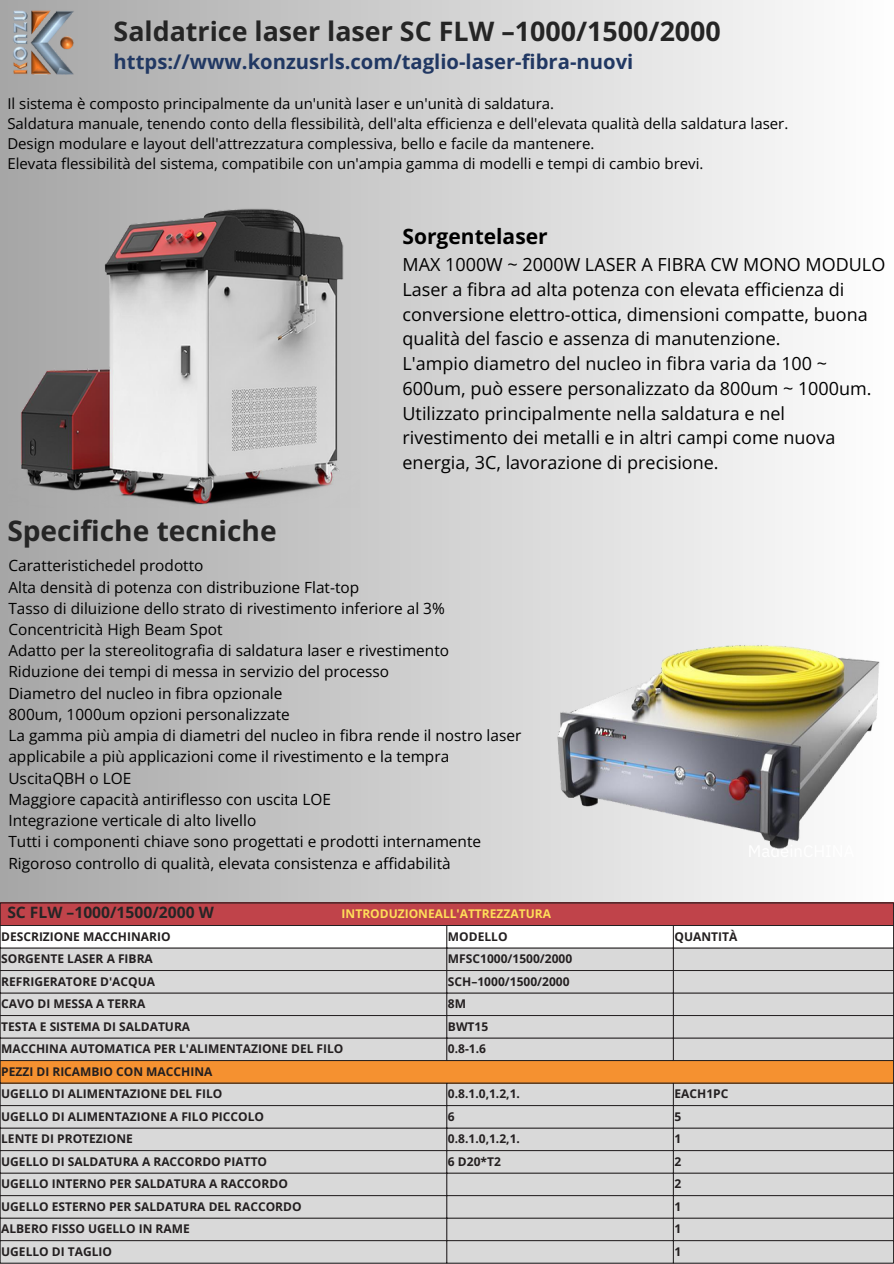
<style>
.page{position:relative;width:894px;height:1264px;background:#fff}
.page>*{position:absolute;margin:0;border:0;box-sizing:border-box;transform-origin:0 0}
.t1{font:700 28.2px "Open Sans";color:#252525}
.t2{font:700 26.85px "Open Sans";color:#252525}
.t3{font:700 21px "Open Sans";color:#000}
.t4{font:700 20.25px "Open Sans";color:#213863}
.t5{font:18px/24.8px "Open Sans";color:#000}
.t6{font:700 15.6px "Open Sans";color:#252525}
.t7{font:15.45px/21.1px "Open Sans";color:#000}
.t8{font:15px "Open Sans";color:#000}
.t9{font:700 12px "Open Sans";color:#231f20}
.t10{font:700 12px "Open Sans";color:#ffde59}
</style>
<div class="page">
<div style="left:0;top:0;width:893px;height:903px;background:linear-gradient(to right,#a6a6a6,#fefefe)"></div>
<img style="left:8px;top:203px;width:351px;height:304px">
<img style="left:538px;top:631px;width:349px;height:240px">
<div style="left:0;top:903px;width:893px;height:22px;background:#c0434a"></div>
<div style="left:1px;top:948px;width:892px;height:314px;background:#d9d9d9"></div>
<div style="left:0;top:1060px;width:893px;height:23px;background:#f59130"></div>
<hr style="left:0;top:903px;width:1px;height:360px;background:#231f20">
<hr style="left:446px;top:925px;width:1px;height:135px;background:#231f20">
<hr style="left:446px;top:1083px;width:1px;height:180px;background:#231f20">
<hr style="left:673px;top:925px;width:1px;height:135px;background:#231f20">
<hr style="left:673px;top:1083px;width:1px;height:180px;background:#231f20">
<hr style="left:893px;top:903px;width:1px;height:360px;background:#231f20">
<hr style="left:0;top:903px;width:893px;height:1px;background:#231f20">
<hr style="left:0;top:925px;width:893px;height:1px;background:#231f20">
<hr style="left:0;top:947px;width:893px;height:1px;background:#231f20">
<hr style="left:0;top:970px;width:893px;height:1px;background:#231f20">
<hr style="left:0;top:992px;width:893px;height:1px;background:#231f20">
<hr style="left:0;top:1015px;width:893px;height:1px;background:#231f20">
<hr style="left:0;top:1037px;width:893px;height:1px;background:#231f20">
<hr style="left:0;top:1060px;width:893px;height:1px;background:#231f20">
<hr style="left:0;top:1082px;width:893px;height:1px;background:#231f20">
<hr style="left:0;top:1105px;width:893px;height:1px;background:#231f20">
<hr style="left:0;top:1127px;width:893px;height:1px;background:#231f20">
<hr style="left:0;top:1150px;width:893px;height:1px;background:#231f20">
<hr style="left:0;top:1172px;width:893px;height:1px;background:#231f20">
<hr style="left:0;top:1195px;width:893px;height:1px;background:#231f20">
<hr style="left:0;top:1217px;width:893px;height:1px;background:#231f20">
<hr style="left:0;top:1240px;width:893px;height:1px;background:#231f20">
<hr style="left:0;top:1262px;width:893px;height:1px;background:#231f20">
<img style="left:5px;top:3px;width:76px;height:77px">
<p class="t2" style="left:114px;top:13px;width:608px">Saldatrice laser laser SC FLW –1000/1500/2000</p>
<p class="t4" style="left:114px;top:48px;width:521px">https://www.konzusrls.com/taglio-laser-fibra-nuovi</p>
<p class="t8" style="left:7px;top:93px;width:548px">Il sistema è composto principalmente da un'unità laser e un'unità di saldatura.</p>
<p class="t8" style="left:7px;top:113px;width:782px">Saldatura manuale, tenendo conto della flessibilità, dell'alta efficienza e dell'elevata qualità della saldatura laser.</p>
<p class="t8" style="left:7px;top:133px;width:588px">Design modulare e layout dell'attrezzatura complessiva, bello e facile da mantenere.</p>
<p class="t8" style="left:7px;top:153px;width:697px">Elevata flessibilità del sistema, compatibile con un'ampia gamma di modelli e tempi di cambio brevi.</p>
<p class="t1" style="left:7px;top:511px;width:271px">Specifiche tecniche</p>
<p class="t3" style="left:402px;top:222px;width:147px">Sorgentelaser</p>
<p class="t5" style="left:402px;top:252px;width:484px">MAX 1000W ~ 2000W LASER A FIBRA CW MONO MODULO Laser a fibra ad alta potenza con elevata efficienza di conversione elettro-ottica, dimensioni compatte, buona qualità del fascio e assenza di manutenzione.<br>L'ampio diametro del nucleo in fibra varia da 100 ~ 600um, può essere personalizzato da 800um ~ 1000um.<br>Utilizzato principalmente nella saldatura e nel rivestimento dei metalli e in altri campi come nuova energia, 3C, lavorazione di precisione.</p>
<p class="t7" style="left:8px;top:554px;width:196px">Caratteristichedel prodotto</p>
<p class="t7" style="left:8px;top:576px;width:352px">Alta densità di potenza con distribuzione Flat-top</p>
<p class="t7" style="left:8px;top:597px;width:437px">Tasso di diluizione dello strato di rivestimento inferiore al 3%</p>
<p class="t7" style="left:8px;top:618px;width:215px">Concentricità High Beam Spot</p>
<p class="t7" style="left:8px;top:639px;width:442px">Adatto per la stereolitografia di saldatura laser e rivestimento</p>
<p class="t7" style="left:8px;top:661px;width:382px">Riduzione dei tempi di messa in servizio del processo</p>
<p class="t7" style="left:8px;top:682px;width:275px">Diametro del nucleo in fibra opzionale</p>
<p class="t7" style="left:8px;top:703px;width:283px">800um, 1000um opzioni personalizzate</p>
<p class="t7" style="left:8px;top:724px;width:514px">La gamma più ampia di diametri del nucleo in fibra rende il nostro laser applicabile a più applicazioni come il rivestimento e la tempra</p>
<p class="t7" style="left:8px;top:767px;width:124px">UscitaQBH o LOE</p>
<p class="t7" style="left:8px;top:788px;width:324px">Maggiore capacità antiriflesso con uscita LOE</p>
<p class="t7" style="left:8px;top:809px;width:249px">Integrazione verticale di alto livello</p>
<p class="t7" style="left:8px;top:830px;width:474px">Tutti i componenti chiave sono progettati e prodotti internamente<br>Rigoroso controllo di qualità, elevata consistenza e affidabilità</p>
<p class="t6" style="left:7px;top:901px;width:208px">SC FLW –1000/1500/2000 W</p>
<h1 class="t10" style="left:341px;top:905px;width:211px">INTRODUZIONEALL'ATTREZZATURA</h1>
<h2 class="t9" style="left:1px;top:927px;width:171px">DESCRIZIONE MACCHINARIO</h2>
<p class="t9" style="left:448px;top:927px;width:61px">MODELLO</p>
<p class="t9" style="left:674px;top:927px;width:64px">QUANTITÀ</p>
<p class="t9" style="left:1px;top:950px;width:153px">SORGENTE LASER A FIBRA</p>
<p class="t9" style="left:448px;top:950px;width:126px">MFSC1000/1500/2000</p>
<p class="t9" style="left:1px;top:972px;width:155px">REFRIGERATORE D'ACQUA</p>
<h3 class="t9" style="left:448px;top:972px;width:123px">SCH–1000/1500/2000</h3>
<h1 class="t9" style="left:1px;top:995px;width:146px">CAVO DI MESSA A TERRA</h1>
<p class="t9" style="left:448px;top:995px;width:20px">8M</p>
<p class="t9" style="left:1px;top:1017px;width:190px">TESTA E SISTEMA DI SALDATURA</p>
<p class="t9" style="left:448px;top:1017px;width:42px">BWT15</p>
<p class="t9" style="left:1px;top:1040px;width:344px">MACCHINA AUTOMATICA PER L'ALIMENTAZIONE DEL FILO</p>
<p class="t9" style="left:448px;top:1040px;width:40px">0.8-1.6</p>
<p class="t9" style="left:1px;top:1062px;width:213px">PEZZI DI RICAMBIO CON MACCHINA</p>
<p class="t9" style="left:1px;top:1085px;width:222px">UGELLO DI ALIMENTAZIONE DEL FILO</p>
<p class="t9" style="left:448px;top:1085px;width:73px">0.8.1.0,1.2,1.</p>
<p class="t9" style="left:674px;top:1085px;width:55px">EACH1PC</p>
<p class="t9" style="left:1px;top:1107px;width:264px">UGELLO DI ALIMENTAZIONE A FILO PICCOLO</p>
<p class="t9" style="left:448px;top:1107px;width:8px">6</p>
<p class="t9" style="left:674px;top:1107px;width:8px">5</p>
<p class="t9" style="left:1px;top:1130px;width:133px">LENTE DI PROTEZIONE</p>
<p class="t9" style="left:448px;top:1130px;width:73px">0.8.1.0,1.2,1.</p>
<h3 class="t9" style="left:674px;top:1130px;width:8px">1</h3>
<p class="t9" style="left:1px;top:1152px;width:267px">UGELLO DI SALDATURA A RACCORDO PIATTO</p>
<p class="t9" style="left:448px;top:1152px;width:54px">6 D20*T2</p>
<p class="t9" style="left:674px;top:1152px;width:8px">2</p>
<p class="t9" style="left:1px;top:1175px;width:288px">UGELLO INTERNO PER SALDATURA A RACCORDO</p>
<p class="t9" style="left:674px;top:1175px;width:8px">2</p>
<p class="t9" style="left:1px;top:1197px;width:302px">UGELLO ESTERNO PER SALDATURA DEL RACCORDO</p>
<p class="t9" style="left:674px;top:1197px;width:8px">1</p>
<p class="t9" style="left:1px;top:1220px;width:190px">ALBERO FISSO UGELLO IN RAME</p>
<p class="t9" style="left:674px;top:1220px;width:8px">1</p>
<p class="t9" style="left:1px;top:1242px;width:112px">UGELLO DI TAGLIO</p>
<p class="t9" style="left:674px;top:1242px;width:8px">1</p>
</div>
